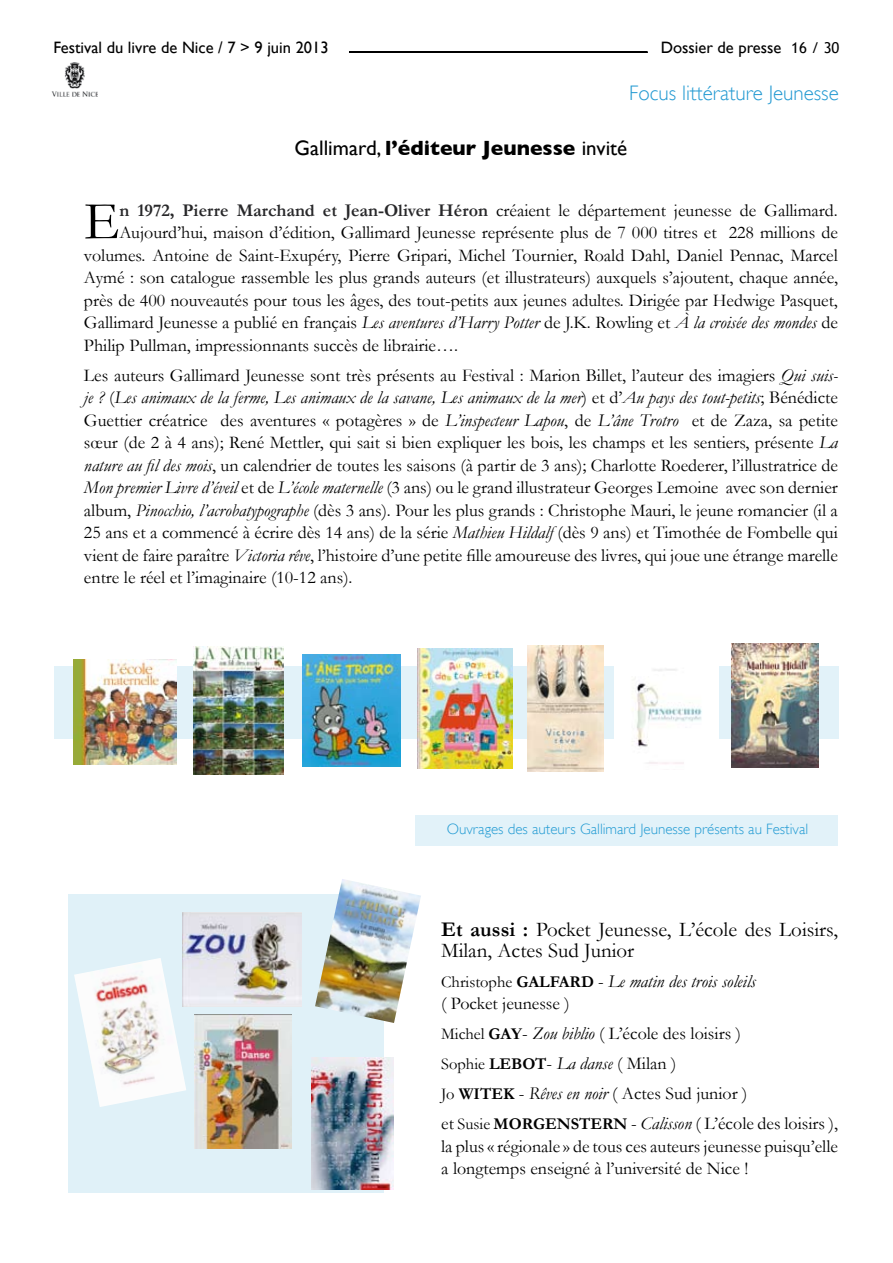
<style>
.page{position:relative;width:893px;height:1263px;background:#fff}
.page>*{position:absolute;margin:0;border:0;box-sizing:border-box;transform-origin:0 0}
.t1{font:54.15px "Garamond";color:#000}
.t2{font:21px/21px "Garamond";color:#000}
.t3{font:700 21px "Gill Sans";color:#000}
.t4{font:300 21px "Gill Sans";color:#249ad2}
.t5{font:18px/22.5px "Garamond";color:#000}
.t6{font:italic 18px/22.5px "Garamond";color:#000}
.t7{font:16.5px "Gill Sans";color:#000}
.t8{font:300 15px "Gill Sans";color:#229bd3}
.t9{font:15px "Trebuchet MS";color:#000}
.s1{font-weight:400}
.s2{font-weight:700;color:#28282a}
.s3{font-style:italic}
.s4{font-weight:700}
.s5{font-style:normal;font-size:16.5px}
.s6{font-weight:700;font-style:normal;font-size:16.5px}
.s7{font-style:normal}
.s8{font-size:16.5px}
.s9{font-weight:700;font-size:16.5px}
</style>
<div class="page">
<div style="left:68px;top:894px;width:316px;height:299px;background:#e0f1f8"></div>
<div style="left:54px;top:666px;width:785px;height:73px;background:#e2f2f9"></div>
<div style="left:416px;top:815px;width:422px;height:30px;background:#e2f2f9"></div>
<img style="left:52px;top:62px;width:45px;height:35px">
<hr style="left:349px;top:51px;width:298px;height:2px;background:#000">
<img style="left:302px;top:654px;width:98px;height:112px">
<img style="left:73px;top:659px;width:103px;height:106px">
<img style="left:614px;top:666px;width:104px;height:98px">
<img style="left:417px;top:648px;width:96px;height:120px">
<img style="left:193px;top:646px;width:91px;height:129px">
<img style="left:528px;top:645px;width:75px;height:127px">
<img style="left:731px;top:643px;width:88px;height:125px">
<img style="left:315px;top:879px;width:106px;height:144px">
<img style="left:182px;top:912px;width:119px;height:95px">
<img style="left:74px;top:958px;width:112px;height:149px">
<img style="left:194px;top:1014px;width:97px;height:134px">
<img style="left:311px;top:1058px;width:82px;height:131px">
<p class="t7" style="left:53px;top:38px;width:277px">Festival du livre de Nice / 7 &gt; 9 juin 2013</p>
<p class="t7" style="left:661px;top:38px;width:122px">Dossier de presse</p>
<p class="t4" style="left:629px;top:81px;width:211px">Focus littérature Jeunesse</p>
<p class="t3" style="left:295px;top:135px;width:334px"><span class="s1">Gallimard,</span> l’éditeur Jeunesse <span class="s1">invité</span></p>
<p class="t9" style="left:791px;top:39px;width:50px">16 / 30</p>
<h1 class="t1" style="left:84px;top:189px;width:37px">E</h1>
<p class="t5" style="left:119px;top:198px;width:720px"><span class="s2">n 1972, Pierre Marchand et Jean-Oliver Héron</span> créaient le département jeunesse de Gallimard.</p>
<p class="t5" style="left:119px;top:221px;width:720px">Aujourd’hui, maison d’édition, Gallimard Jeunesse représente plus de 7 000 titres et 228 millions de</p>
<p class="t5" style="left:84px;top:243px;width:755px">volumes. Antoine de Saint-Exupéry, Pierre Gripari, Michel Tournier, Roald Dahl, Daniel Pennac, Marcel</p>
<p class="t5" style="left:84px;top:266px;width:755px">Aymé : son catalogue rassemble les plus grands auteurs (et illustrateurs) auxquels s’ajoutent, chaque année,</p>
<p class="t5" style="left:84px;top:288px;width:755px">près de 400 nouveautés pour tous les âges, des tout-petits aux jeunes adultes. Dirigée par Hedwige Pasquet,</p>
<p class="t5" style="left:84px;top:311px;width:755px">Gallimard Jeunesse a publié en français <span class="s3">Les aventures d’Harry Potter</span> de J.K. Rowling et <span class="s3">À la croisée des mondes</span> de</p>
<p class="t5" style="left:84px;top:333px;width:376px">Philip Pullman, impressionnants succès de librairie….</p>
<p class="t5" style="left:84px;top:363px;width:756px;text-align:justify">Les auteurs Gallimard Jeunesse sont très présents au Festival : Marion Billet, l’auteur des imagiers <span class="s3">Qui suis&shy;je ?</span> (<span class="s3">Les animaux de la ferme, Les animaux de la savane, Les animaux de la mer</span>) et d’<span class="s3">Au pays des tout-petits</span>; Bénédicte Guettier créatrice des aventures « potagères » de <span class="s3">L’inspecteur Lapou</span>, de <span class="s3">L’âne Trotro</span> et de Zaza, sa petite sœur (de 2 à 4 ans); René Mettler, qui sait si bien expliquer les bois, les champs et les sentiers, présente <span class="s3">La nature au fil des mois</span>, un calendrier de toutes les saisons (à partir de 3 ans); Charlotte Roederer, l’illustratrice de <span class="s3">Mon premier Livre d’éveil</span> et de <span class="s3">L’école maternelle</span> (3 ans) ou le grand illustrateur Georges Lemoine avec son dernier album, <span class="s3">Pinocchio, l’acrobatypographe</span> (dès 3 ans). Pour les plus grands : Christophe Mauri, le jeune romancier (il a 25 ans et a commencé à écrire dès 14 ans) de la série <span class="s3">Mathieu Hildalf</span> (dès 9 ans) et Timothée de Fombelle qui vient de faire paraître <span class="s3">Victoria rêve</span>, l’histoire d’une petite fille amoureuse des livres, qui joue une étrange marelle entre le réel et l’imaginaire (10-12 ans).</p>
<p class="t8" style="left:447px;top:820px;width:363px">Ouvrages des auteurs Gallimard Jeunesse présents au Festival</p>
<p class="t2" style="left:441px;top:918px;width:398px"><span class="s4">Et aussi :</span> Pocket Jeunesse, L’école des Loisirs,<br>Milan, Actes Sud Junior</p>
<p class="t6" style="left:441px;top:969px;width:316px"><span class="s5">Christophe</span> <span class="s6">GALFARD</span> <span class="s7">-</span> Le matin des trois soleils <span class="s7">( Pocket jeunesse )</span></p>
<p class="t5" style="left:441px;top:1018px;width:398px;line-height:30px"><span class="s8">Michel</span> <span class="s9">GAY</span>- <span class="s3">Zou biblio</span> ( L’école des loisirs )<br><span class="s8">Sophie</span> <span class="s9">LEBOT</span>- <span class="s3">La danse</span> ( Milan )<br><span class="s8">Jo</span> <span class="s9">WITEK</span> - <span class="s3">Rêves en noir</span> ( Actes Sud junior )<br>et <span class="s8">Susie</span> <span class="s9">MORGENSTERN</span> - <span class="s3">Calisson</span> ( L’école des loisirs ),</p>
<p class="t5" style="left:441px;top:1134px;width:398px">la plus « régionale » de tous ces auteurs jeunesse puisqu’elle a longtemps enseigné à l’université de Nice !</p>
</div>
